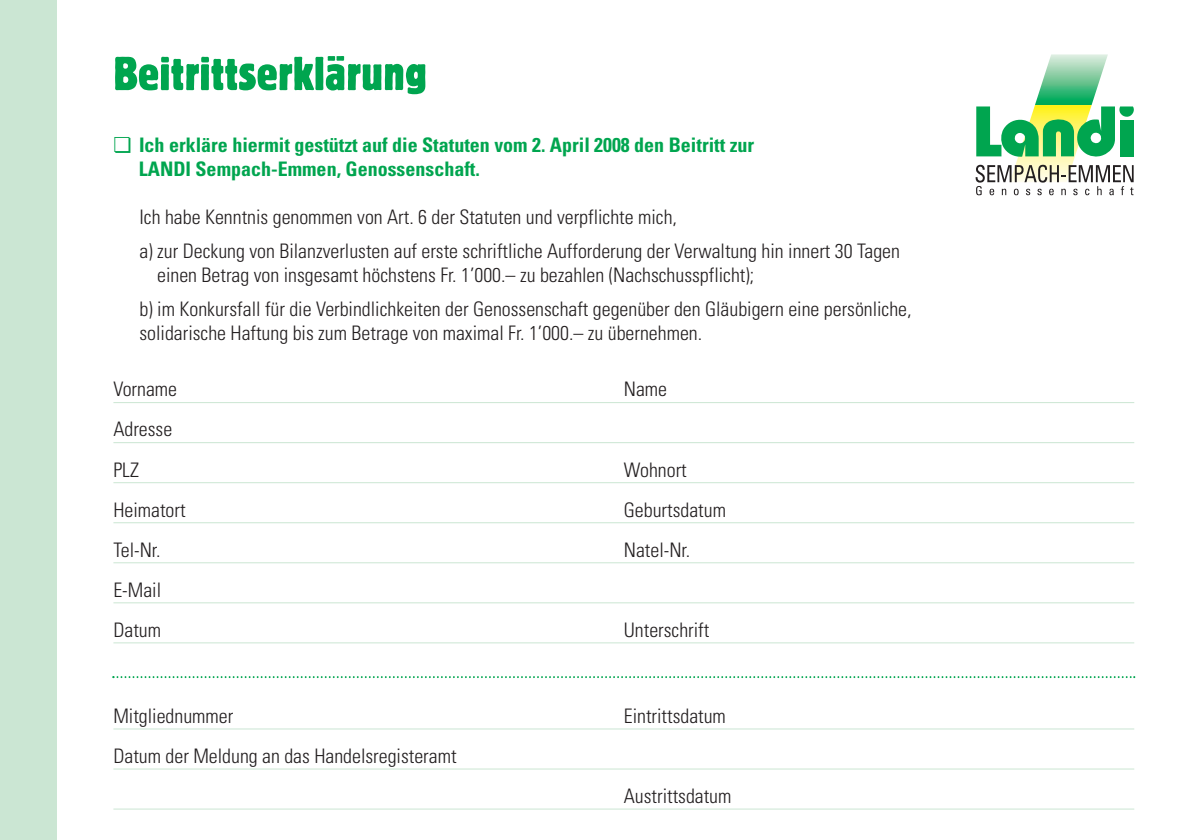
<style>
.page{position:relative;width:1191px;height:840px;background:#fff}
.page>*{position:absolute;margin:0;border:0;box-sizing:border-box;transform-origin:0 0}
.t1{font:condensed 50px "Block T";letter-spacing:.01em;color:#00a54f}
.t2{font:300 condensed 20px/34px "Univers";color:#231f20}
.t3{font:700 condensed 20px/24px "Univers";color:#00a54f}
.s1{font-family:"Menlo";font-stretch:normal;font-size:30px}
</style>
<div class="page">
<div style="left:0;top:0;width:57px;height:839px;background:#cbe6d3"></div>
<hr style="left:113px;top:402px;width:1021px;height:1px;background:#cbe6d3">
<hr style="left:113px;top:442px;width:1021px;height:1px;background:#cbe6d3">
<hr style="left:113px;top:482px;width:1021px;height:1px;background:#cbe6d3">
<hr style="left:113px;top:522px;width:1021px;height:1px;background:#cbe6d3">
<hr style="left:113px;top:562px;width:1021px;height:1px;background:#cbe6d3">
<hr style="left:113px;top:602px;width:1021px;height:1px;background:#cbe6d3">
<hr style="left:113px;top:642px;width:1021px;height:1px;background:#cbe6d3">
<hr style="left:113px;top:728px;width:1021px;height:1px;background:#cbe6d3">
<hr style="left:113px;top:768px;width:1021px;height:1px;background:#cbe6d3">
<hr style="left:113px;top:808px;width:1021px;height:1px;background:#cbe6d3">
<svg style="left:112px;top:676px;width:1023px;height:1px"></svg>
<svg style="left:975px;top:54px;width:159px;height:141px"></svg>
<h1 class="t1" style="left:113px;top:43px;width:315px">Beitrittserklärung</h1>
<p class="t3" style="left:139px;top:135px;width:617px;text-indent:-26px"><span class="s1">❏</span> Ich erkläre hiermit gestützt auf die Statuten vom 2. April 2008 den Beitritt zur<br>LANDI Sempach-Emmen, Genossenschaft.</p>
<p class="t2" style="left:139px;top:202px;width:762px">Ich habe Kenntnis genommen von Art. 6 der Statuten und verpflichte mich,<br>a) zur Deckung von Bilanzverlusten auf erste schriftliche Aufforderung der Verwaltung hin innert 30 Tagen</p>
<p class="t2" style="left:139px;top:260px;width:773px;text-indent:18px">einen Betrag von insgesamt höchstens Fr. 1’000.– zu bezahlen (Nachschusspflicht);<br>b) im Konkursfall für die Verbindlichkeiten der Genossenschaft gegenüber den Gläubigern eine persönliche,</p>
<p class="t2" style="left:139px;top:318px;width:564px">solidarische Haftung bis zum Betrage von maximal Fr. 1’000.– zu übernehmen.</p>
<p class="t2" style="left:113px;top:374px;width:65px">Vorname</p>
<p class="t2" style="left:624px;top:374px;width:45px">Name</p>
<p class="t2" style="left:113px;top:411px;width:60px;line-height:40px">Adresse<br>PLZ</p>
<p class="t2" style="left:624px;top:454px;width:64px">Wohnort</p>
<p class="t2" style="left:113px;top:494px;width:74px">Heimatort</p>
<p class="t2" style="left:624px;top:494px;width:104px">Geburtsdatum</p>
<p class="t2" style="left:113px;top:534px;width:49px">Tel-Nr.</p>
<p class="t2" style="left:624px;top:534px;width:68px">Natel-Nr.</p>
<p class="t2" style="left:113px;top:571px;width:49px;line-height:40px">E-Mail<br>Datum</p>
<p class="t2" style="left:624px;top:614px;width:87px">Unterschrift</p>
<p class="t2" style="left:113px;top:700px;width:121px">Mitgliednummer</p>
<p class="t2" style="left:624px;top:700px;width:104px">Eintrittsdatum</p>
<p class="t2" style="left:113px;top:740px;width:345px">Datum der Meldung an das Handelsregisteramt</p>
<p class="t2" style="left:624px;top:780px;width:109px">Austrittsdatum</p>
</div>
